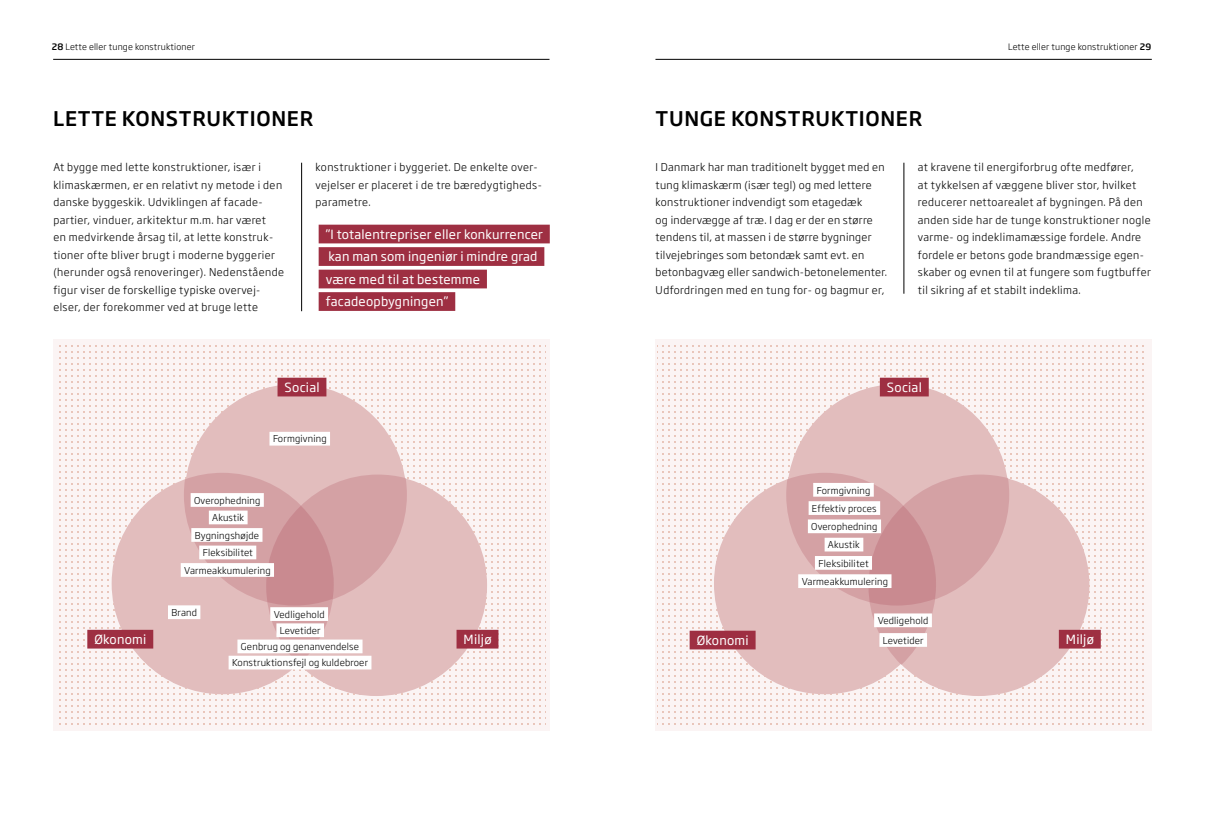
<style>
.page{position:relative;width:1205px;height:815px;background:#fff}
.page>*{position:absolute;margin:0;border:0;box-sizing:border-box;transform-origin:0 0}
.t1{font:500 20px "Soho Gothic Pro";letter-spacing:.035em;color:#000}
.t2{font:12.5px/22.5px "Soho Gothic Pro";letter-spacing:.02em;color:#fff}
.t3{font:300 10.62px/17.5px "Soho Gothic Pro";letter-spacing:.04em;color:#000}
.t4{font:300 9.38px/17.5px "Soho Gothic Pro";letter-spacing:.02em;color:#000;text-align:center}
.t5{font:300 8.75px "Soho Gothic Pro";letter-spacing:.02em;color:#000}
.s1{font-weight:500}
</style>
<div class="page">
<hr style="left:53px;top:59px;width:496px;height:1px;background:#000">
<hr style="left:655px;top:59px;width:497px;height:1px;background:#000">
<div style="left:656px;top:340px;width:496px;height:391px;background:#fbf4f4"></div>
<svg style="left:662px;top:345px;width:482px;height:380px"></svg>
<div style="left:868px;top:475px;width:221px;height:221px;background:#e2bdbd;border-radius:50%"></div>
<div style="left:787px;top:384px;width:221px;height:222px;background:#e2bdbd;border-radius:50%"></div>
<div style="left:714px;top:473px;width:221px;height:221px;background:#e2bdbd;border-radius:50%"></div>
<svg style="left:868px;top:506px;width:68px;height:159px"></svg>
<svg style="left:786px;top:473px;width:223px;height:133px"></svg>
<div style="left:880px;top:378px;width:49px;height:18px;background:#9e2f42"></div>
<div style="left:689px;top:631px;width:66px;height:18px;background:#9e2f42"></div>
<div style="left:1059px;top:630px;width:42px;height:19px;background:#9e2f42"></div>
<hr style="left:301px;top:163px;width:1px;height:148px;background:#000">
<hr style="left:903px;top:163px;width:1px;height:131px;background:#000">
<div style="left:53px;top:340px;width:496px;height:391px;background:#fbf4f4"></div>
<svg style="left:59px;top:345px;width:487px;height:380px"></svg>
<div style="left:266px;top:475px;width:221px;height:221px;background:#e2bdbd;border-radius:50%"></div>
<div style="left:185px;top:384px;width:221px;height:222px;background:#e2bdbd;border-radius:50%"></div>
<div style="left:112px;top:473px;width:221px;height:221px;background:#e2bdbd;border-radius:50%"></div>
<svg style="left:266px;top:506px;width:68px;height:159px"></svg>
<svg style="left:184px;top:473px;width:223px;height:133px"></svg>
<div style="left:277px;top:378px;width:49px;height:18px;background:#9e2f42"></div>
<div style="left:87px;top:630px;width:66px;height:19px;background:#9e2f42"></div>
<div style="left:456px;top:630px;width:42px;height:19px;background:#9e2f42"></div>
<div style="left:199px;top:546px;width:57px;height:13px;background:#fff"></div>
<div style="left:181px;top:563px;width:93px;height:14px;background:#fff"></div>
<div style="left:191px;top:528px;width:71px;height:14px;background:#fff"></div>
<div style="left:270px;top:607px;width:58px;height:14px;background:#fff"></div>
<div style="left:276px;top:623px;width:48px;height:14px;background:#fff"></div>
<div style="left:237px;top:640px;width:125px;height:13px;background:#fff"></div>
<div style="left:168px;top:605px;width:32px;height:14px;background:#fff"></div>
<div style="left:229px;top:656px;width:142px;height:13px;background:#fff"></div>
<div style="left:269px;top:432px;width:61px;height:14px;background:#fff"></div>
<div style="left:191px;top:493px;width:73px;height:14px;background:#fff"></div>
<div style="left:209px;top:511px;width:39px;height:13px;background:#fff"></div>
<div style="left:319px;top:225px;width:231px;height:18px;background:#9e2f42"></div>
<div style="left:319px;top:247px;width:225px;height:19px;background:#9e2f42"></div>
<div style="left:319px;top:270px;width:168px;height:18px;background:#9e2f42"></div>
<div style="left:319px;top:292px;width:136px;height:19px;background:#9e2f42"></div>
<div style="left:815px;top:556px;width:57px;height:14px;background:#fff"></div>
<div style="left:798px;top:574px;width:93px;height:14px;background:#fff"></div>
<div style="left:874px;top:613px;width:58px;height:14px;background:#fff"></div>
<div style="left:879px;top:633px;width:48px;height:14px;background:#fff"></div>
<div style="left:813px;top:483px;width:61px;height:14px;background:#fff"></div>
<div style="left:808px;top:519px;width:73px;height:14px;background:#fff"></div>
<div style="left:808px;top:501px;width:72px;height:14px;background:#fff"></div>
<div style="left:824px;top:538px;width:39px;height:13px;background:#fff"></div>
<p class="t5" style="left:52px;top:40px;width:145px"><span class="s1">28</span> Lette eller tunge konstruktioner</p>
<h1 class="t1" style="left:53px;top:102px;width:261px">LETTE KONSTRUKTIONER</h1>
<h1 class="t1" style="left:655px;top:102px;width:268px">TUNGE KONSTRUKTIONER</h1>
<p class="t5" style="left:1008px;top:40px;width:144px">Lette eller tunge konstruktioner <span class="s1">29</span></p>
<p class="t3" style="left:53px;top:158px;width:232px">At bygge med lette konstruktioner, især i klimaskærmen, er en relativt ny metode i den danske byggeskik. Udviklingen af facade&shy;partier, vinduer, arkitektur m.m. har været<br>en medvirkende årsag til, at lette konstruk&shy;tioner ofte bliver brugt i moderne byggerier (herunder også renoveringer). Nedenstående figur viser de forskellige typiske overvej&shy;elser, der forekommer ved at bruge lette</p>
<p class="t3" style="left:316px;top:158px;width:228px">konstruktioner i byggeriet. De enkelte over&shy;vejelser er placeret i de tre bæredygtigheds&shy;parametre.</p>
<p class="t2" style="left:326px;top:222px;width:219px">”I totalentrepriser eller konkurrencer kan man som ingeniør i mindre grad være med til at bestemme facadeopbygningen”</p>
<p class="t2" style="left:285px;top:375px;width:36px">Social</p>
<p class="t4" style="left:273px;top:430px;width:55px">Formgivning</p>
<p class="t4" style="left:194px;top:491px;width:68px">Overophedning<br>Akustik</p>
<p class="t4" style="left:195px;top:526px;width:66px">Bygningshøjde</p>
<p class="t4" style="left:184px;top:543px;width:88px">Fleksibilitet<br>Varmeakkumulering</p>
<p class="t4" style="left:172px;top:603px;width:27px">Brand</p>
<p class="t4" style="left:241px;top:606px;width:120px;line-height:16.1px">Vedligehold<br>Levetider<br>Genbrug og genanvendelse</p>
<p class="t2" style="left:94px;top:627px;width:54px">Økonomi</p>
<p class="t2" style="left:464px;top:627px;width:29px">Miljø</p>
<p class="t4" style="left:232px;top:654px;width:137px">Konstruktionsfejl og kuldebroer</p>
<p class="t3" style="left:656px;top:158px;width:233px">I Danmark har man traditionelt bygget med en tung klimaskærm (især tegl) og med lettere konstruktioner indvendigt som etagedæk<br>og indervægge af træ. I dag er der en større tendens til, at massen i de større bygninger tilvejebringes som betondæk samt evt. en betonbagvæg eller sandwich-betonelementer.<br>Udfordringen med en tung for- og bagmur er,</p>
<p class="t3" style="left:918px;top:158px;width:234px">at kravene til energiforbrug ofte medfører,<br>at tykkelsen af væggene bliver stor, hvilket reducerer nettoarealet af bygningen. På den anden side har de tunge konstruktioner nogle varme- og indeklimamæssige fordele. Andre fordele er betons gode brandmæssige egen&shy;skaber og evnen til at fungere som fugtbuffer til sikring af et stabilt indeklima.</p>
<p class="t2" style="left:887px;top:375px;width:36px">Social</p>
<p class="t4" style="left:817px;top:481px;width:55px">Formgivning</p>
<p class="t4" style="left:811px;top:517px;width:68px">Overophedning</p>
<p class="t4" style="left:812px;top:499px;width:66px">Effektiv proces</p>
<p class="t4" style="left:828px;top:536px;width:33px">Akustik</p>
<p class="t4" style="left:802px;top:553px;width:88px;line-height:18.2px">Fleksibilitet<br>Varmeakkumulering</p>
<p class="t4" style="left:877px;top:610px;width:52px;line-height:19.6px">Vedligehold<br>Levetider</p>
<p class="t2" style="left:697px;top:628px;width:54px">Økonomi</p>
<p class="t2" style="left:1066px;top:627px;width:29px">Miljø</p>
</div>
